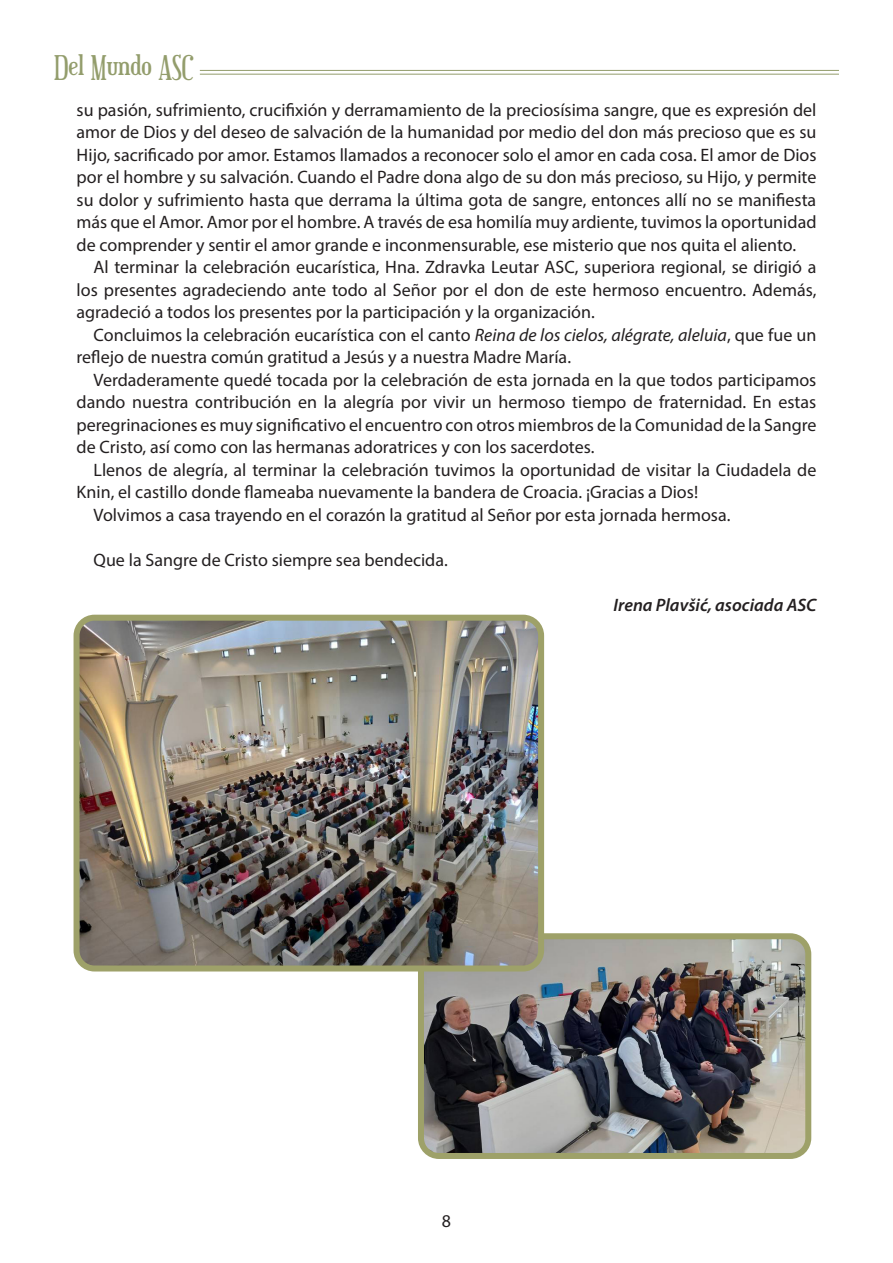
<style>
.page{position:relative;width:893px;height:1263px;background:#fff}
.page>*{position:absolute;margin:0;border:0;box-sizing:border-box;transform-origin:0 0}
.t1{font:27px "Euphorigenic";color:#939d6c}
.t2{font:18px/22.5px "Myriad Pro";color:#231f20;text-align:justify}
.t3{font:italic 600 18px "Myriad Pro";color:#231f20}
.s1{font-style:italic}
</style>
<div class="page">
<img style="left:425px;top:940px;width:379px;height:212px">
<div style="left:418px;top:933px;width:393px;height:226px;border:6px solid #9ea169;border-radius:18px"></div>
<img style="left:81px;top:622px;width:460px;height:346px">
<div style="left:74px;top:615px;width:470px;height:356px;border:6px solid #9ea169;border-radius:18px"></div>
<hr style="left:200px;top:70px;width:639px;height:1px;background:#939d6c">
<hr style="left:200px;top:74px;width:639px;height:1px;background:#939d6c">
<p class="t1" style="left:54px;top:49px;width:141px">Del Mundo ASC</p>
<p class="t2" style="left:77px;top:98px;width:741px">su pasión, sufrimiento, crucifixión y derramamiento de la preciosísima sangre, que es expresión del amor de Dios y del deseo de salvación de la humanidad por medio del don más precioso que es su Hijo, sacrificado por amor. Estamos llamados a reconocer solo el amor en cada cosa. El amor de Dios por el hombre y su salvación. Cuando el Padre dona algo de su don más precioso, su Hijo, y permite su dolor y sufrimiento hasta que derrama la última gota de sangre, entonces allí no se manifiesta más que el Amor. Amor por el hombre. A través de esa homilía muy ardiente, tuvimos la oportunidad de comprender y sentir el amor grande e inconmensurable, ese misterio que nos quita el aliento.</p>
<p class="t2" style="left:77px;top:255px;width:741px;text-indent:17px">Al terminar la celebración eucarística, Hna. Zdravka Leutar ASC, superiora regional, se dirigió a los presentes agradeciendo ante todo al Señor por el don de este hermoso encuentro. Además, agradeció a todos los presentes por la participación y la organización.</p>
<p class="t2" style="left:77px;top:323px;width:741px;text-indent:17px">Concluimos la celebración eucarística con el canto <span class="s1">Reina de los cielos, alégrate, aleluia</span>, que fue un reflejo de nuestra común gratitud a Jesús y a nuestra Madre María.</p>
<p class="t2" style="left:77px;top:368px;width:741px;text-indent:17px">Verdaderamente quedé tocada por la celebración de esta jornada en la que todos participamos dando nuestra contribución en la alegría por vivir un hermoso tiempo de fraternidad. En estas peregrinaciones es muy significativo el encuentro con otros miembros de la Comunidad de la Sangre de Cristo, así como con las hermanas adoratrices y con los sacerdotes.</p>
<p class="t2" style="left:77px;top:458px;width:741px;text-indent:17px">Llenos de alegría, al terminar la celebración tuvimos la oportunidad de visitar la Ciudadela de<br>Knin, el castillo donde flameaba nuevamente la bandera de Croacia. ¡Gracias a Dios!</p>
<p class="t2" style="left:94px;top:503px;width:638px">Volvimos a casa trayendo en el corazón la gratitud al Señor por esta jornada hermosa.</p>
<p class="t2" style="left:94px;top:548px;width:356px">Que la Sangre de Cristo siempre sea bendecida.</p>
<p class="t3" style="left:614px;top:593px;width:204px">Irena Plavšić, asociada ASC</p>
<p class="t2" style="left:442px;top:1209px;width:11px">8</p>
</div>
